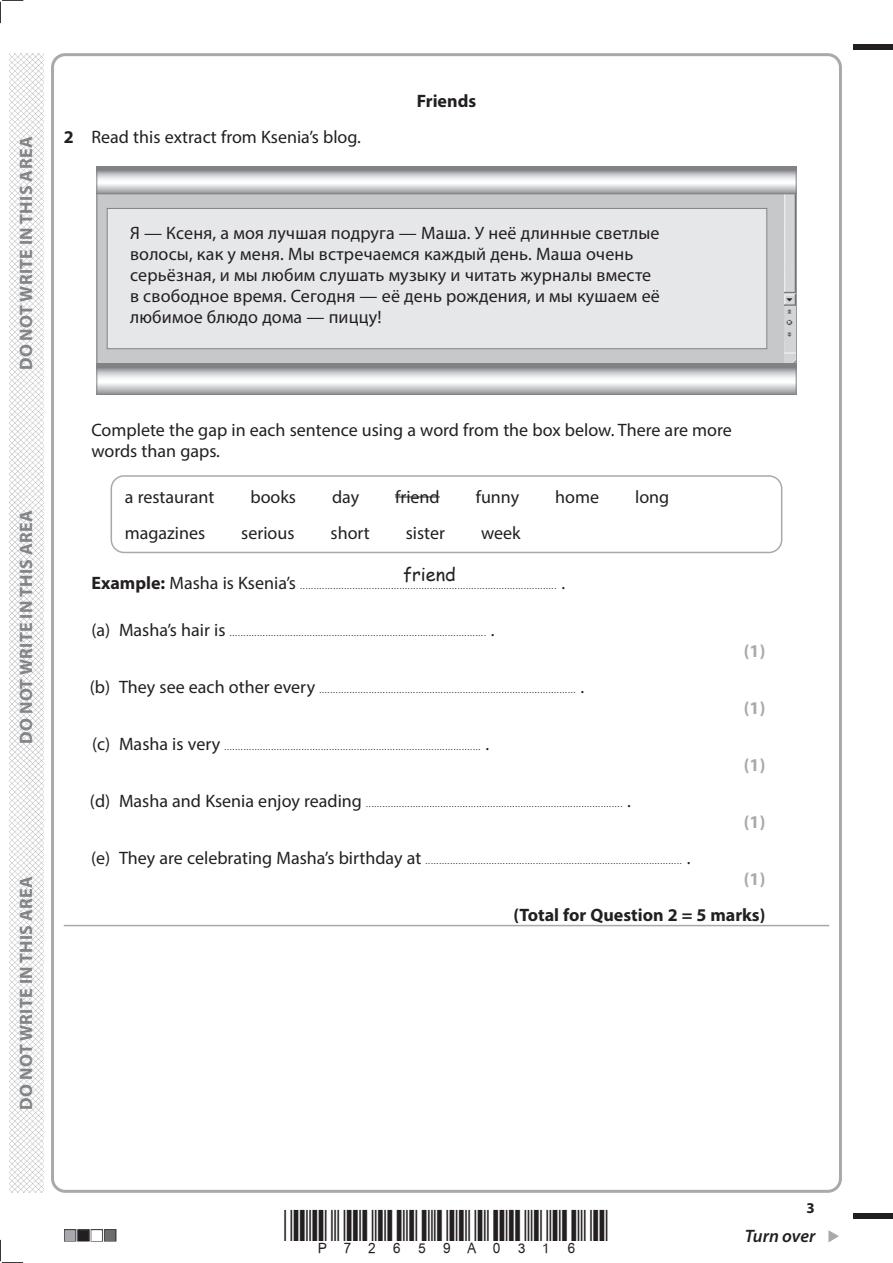
<style>
.page{position:relative;width:893px;height:1263px;background:#fff}
.page>*{position:absolute;margin:0;border:0;box-sizing:border-box;transform-origin:0 0}
.t1{font:18px/21px "Myriad Pro";color:#231f20}
.t2{font:700 18px "Myriad Pro";letter-spacing:.02em;color:#808285}
.t3{font:700 18px "Myriad Pro";color:#231f20}
.t4{font:700 18px "Myriad Pro";color:#a8a9ad}
.t5{font:italic 600 18px "Myriad Pro";letter-spacing:-.005em;color:#231f20}
.t6{font:18px "Comic Sans MS";color:#231f20}
.t7{font:700 15px "Myriad Pro";color:#231f20}
.t8{font:9px "Myriad Pro";color:#231f20}
.s1{font-weight:700}
.s2{font-weight:700;font-size:18px}
.s3{font-size:18px}
</style>
<div class="page">
<svg style="left:828px;top:1230px;width:11px;height:12px"></svg>
<div style="left:853px;top:44px;width:40px;height:5px;background:#231f20"></div>
<div style="left:853px;top:1214px;width:40px;height:5px;background:#231f20"></div>
<svg style="left:0;top:0;width:23px;height:23px"></svg>
<svg style="left:0;top:1240px;width:23px;height:23px"></svg>
<img style="left:10px;top:53px;width:34px;height:1140px">
<hr style="left:64px;top:925px;width:765px;height:1px;background:#a8a9ad">
<div style="left:97px;top:183px;width:699px;height:196px;background:#c7c8ca"></div>
<img style="left:784px;top:194px;width:11px;height:169px">
<svg style="left:98px;top:168px;width:696px;height:24px"></svg>
<div style="left:96px;top:166px;width:700px;height:28px;border:1px solid #808285"></div>
<svg style="left:98px;top:365px;width:696px;height:28px"></svg>
<div style="left:96px;top:363px;width:700px;height:32px;border:1px solid #808285"></div>
<div style="left:107px;top:208px;width:660px;height:141px;background:#e6e7e9"></div>
<div style="left:107px;top:208px;width:660px;height:141px;border:1px solid #808285"></div>
<hr style="left:395px;top:496px;width:45px;height:1px;background:#231f20">
<div style="left:111px;top:475px;width:671px;height:78px;border:2px solid #a8a9ad;border-radius:13px"></div>
<h1 class="t2" style="left:14px;top:370px;width:235px;rotate:-90deg">DO NOT WRITE IN THIS AREA</h1>
<h1 class="t2" style="left:14px;top:744px;width:235px;rotate:-90deg">DO NOT WRITE IN THIS AREA</h1>
<h1 class="t2" style="left:14px;top:1110px;width:235px;rotate:-90deg">DO NOT WRITE IN THIS AREA</h1>
<h1 class="t1" style="left:64px;top:126px;width:299px"><span class="s1">2</span> Read this extract from Ksenia’s blog.</h1>
<h1 class="t3" style="left:417px;top:89px;width:61px">Friends</h1>
<p class="t1" style="left:130px;top:222px;width:531px">Я — Ксеня, a моя лучшая подруга — Маша. У неё длинные светлые волосы, как у меня. Мы встречаемся каждый день. Маша очень серьёзная, и мы любим слушать музыку и читать журналы вместе в свободное время. Сегодня — её день рождения, и мы кушаем её любимое блюдо дома — пиццу!</p>
<h1 class="t1" style="left:91px;top:419px;width:642px">Complete the gap in each sentence using a word from the box below. There are more words than gaps.</h1>
<h1 class="t1" style="left:125px;top:486px;width:91px">a restaurant</h1>
<h1 class="t1" style="left:250px;top:486px;width:47px">books</h1>
<h1 class="t1" style="left:332px;top:486px;width:29px">day</h1>
<h1 class="t1" style="left:395px;top:486px;width:46px">friend</h1>
<h1 class="t1" style="left:476px;top:486px;width:45px">funny</h1>
<h1 class="t1" style="left:555px;top:486px;width:45px">home</h1>
<h1 class="t1" style="left:635px;top:486px;width:36px">long</h1>
<h1 class="t1" style="left:125px;top:522px;width:82px">magazines</h1>
<h1 class="t1" style="left:241px;top:522px;width:55px">serious</h1>
<h1 class="t1" style="left:331px;top:522px;width:41px">short</h1>
<h1 class="t1" style="left:406px;top:522px;width:41px">sister</h1>
<h1 class="t1" style="left:481px;top:522px;width:41px">week</h1>
<p class="t8" style="left:91px;top:581px;width:475px"><span class="s2">Example:</span> <span class="s3">Masha is Ksenia’s</span> ............................................................................................. <span class="s3">.</span></p>
<p class="t8" style="left:91px;top:627px;width:405px"><span class="s3">(a) Masha’s hair is</span> ............................................................................................. <span class="s3">.</span></p>
<h1 class="t6" style="left:403px;top:561px;width:54px">friend</h1>
<p class="t8" style="left:90px;top:684px;width:496px"><span class="s3">(b) They see each other every</span> ............................................................................................. <span class="s3">.</span></p>
<p class="t8" style="left:92px;top:741px;width:399px"><span class="s3">(c) Masha is very</span> ............................................................................................. <span class="s3">.</span></p>
<p class="t8" style="left:90px;top:798px;width:543px"><span class="s3">(d) Masha and Ksenia enjoy reading</span> ............................................................................................. <span class="s3">.</span></p>
<p class="t8" style="left:91px;top:855px;width:601px"><span class="s3">(e) They are celebrating Masha’s birthday at</span> ............................................................................................. <span class="s3">.</span></p>
<h1 class="t4" style="left:744px;top:639px;width:23px">(1)</h1>
<h1 class="t4" style="left:744px;top:696px;width:23px">(1)</h1>
<h1 class="t4" style="left:744px;top:753px;width:23px">(1)</h1>
<h1 class="t4" style="left:744px;top:810px;width:23px">(1)</h1>
<h1 class="t4" style="left:744px;top:867px;width:23px">(1)</h1>
<h1 class="t3" style="left:513px;top:903px;width:254px">(Total for Question 2 = 5 marks)</h1>
<h2 class="t7" style="left:806px;top:1198px;width:10px">3</h2>
<h1 class="t5" style="left:745px;top:1225px;width:72px">Turn over</h1>
</div>
